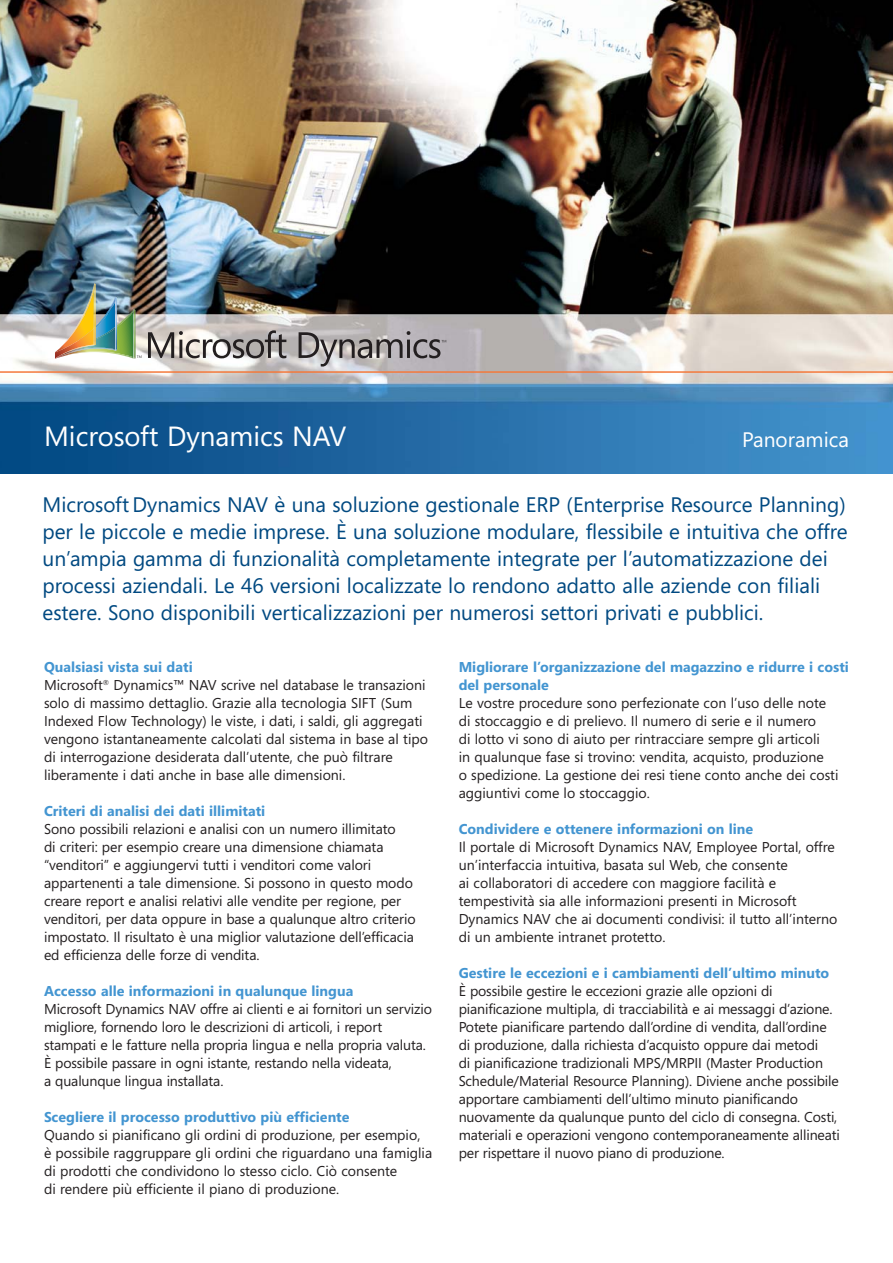
<style>
.page{position:relative;width:893px;height:1263px;background:#fff}
.page>*{position:absolute;margin:0;border:0;box-sizing:border-box;transform-origin:0 0}
.t1{font:27.75px "Segoe";color:#fff}
.t2{font:21px/27px "Segoe";color:#004981}
.t3{font:21px "Segoe";color:#fff}
.t4{font:14.25px/18px "Segoe";letter-spacing:-.005em;color:#231f20}
.t5{font:700 14.25px/18px "Segoe";color:#4395d1}
.s1{font-weight:700;color:#4395d1}
</style>
<div class="page">
<img style="left:0;top:0;width:893px;height:474px">
<svg style="left:148px;top:330px;width:138px;height:28px;background:#a39f9c"></svg>
<svg style="left:299px;top:331px;width:147px;height:36px;background:#a19d9f"></svg>
<img style="left:55px;top:283px;width:86px;height:77px">
<hr style="left:0;top:371px;width:893px;height:2px;background:#f4793b">
<h1 class="t1" style="left:44px;top:426px;width:304px">Microsoft Dynamics NAV</h1>
<h2 class="t3" style="left:742px;top:431px;width:109px">Panoramica</h2>
<p class="t2" style="left:43px;top:493px;width:807px">Microsoft Dynamics NAV è una soluzione gestionale ERP (Enterprise Resource Planning) per le piccole e medie imprese. È una soluzione modulare, flessibile e intuitiva che offre un’ampia gamma di funzionalità completamente integrate per l’automatizzazione dei processi aziendali. Le 46 versioni localizzate lo rendono adatto alle aziende con filiali estere. Sono disponibili verticalizzazioni per numerosi settori privati e pubblici.</p>
<p class="t4" style="left:44px;top:660px;width:385px"><span class="s1">Qualsiasi vista sui dati<br></span>Microsoft<sup>®</sup> Dynamics™ NAV scrive nel database le transazioni solo di massimo dettaglio. Grazie alla tecnologia SIFT (Sum Indexed Flow Technology) le viste, i dati, i saldi, gli aggregati vengono istantaneamente calcolati dal sistema in base al tipo di interrogazione desiderata dall’utente, che può filtrare liberamente i dati anche in base alle dimensioni.</p>
<p class="t5" style="left:44px;top:804px;width:223px">Criteri di analisi dei dati illimitati</p>
<p class="t4" style="left:44px;top:822px;width:373px">Sono possibili relazioni e analisi con un numero illimitato<br>di criteri: per esempio creare una dimensione chiamata “venditori” e aggiungervi tutti i venditori come valori appartenenti a tale dimensione. Si possono in questo modo creare report e analisi relativi alle vendite per regione, per venditori, per data oppure in base a qualunque altro criterio impostato. Il risultato è una miglior valutazione dell’efficacia ed efficienza delle forze di vendita.</p>
<p class="t5" style="left:44px;top:984px;width:311px">Accesso alle informazioni in qualunque lingua</p>
<p class="t4" style="left:44px;top:1002px;width:389px">Microsoft Dynamics NAV offre ai clienti e ai fornitori un servizio migliore, fornendo loro le descrizioni di articoli, i report stampati e le fatture nella propria lingua e nella propria valuta.<br>È possibile passare in ogni istante, restando nella videata,<br>a qualunque lingua installata.</p>
<p class="t5" style="left:44px;top:1110px;width:307px">Scegliere il processo produttivo più efficiente</p>
<p class="t4" style="left:44px;top:1128px;width:390px">Quando si pianificano gli ordini di produzione, per esempio,<br>è possibile raggruppare gli ordini che riguardano una famiglia di prodotti che condividono lo stesso ciclo. Ciò consente<br>di rendere più efficiente il piano di produzione.</p>
<p class="t5" style="left:459px;top:660px;width:392px">Migliorare l’organizzazione del magazzino e ridurre i costi del personale</p>
<p class="t4" style="left:459px;top:696px;width:381px">Le vostre procedure sono perfezionate con l’uso delle note di stoccaggio e di prelievo. Il numero di serie e il numero<br>di lotto vi sono di aiuto per rintracciare sempre gli articoli<br>in qualunque fase si trovino: vendita, acquisto, produzione<br>o spedizione. La gestione dei resi tiene conto anche dei costi aggiuntivi come lo stoccaggio.</p>
<p class="t5" style="left:459px;top:822px;width:296px">Condividere e ottenere informazioni on line</p>
<p class="t4" style="left:459px;top:840px;width:380px">Il portale di Microsoft Dynamics NAV, Employee Portal, offre un’interfaccia intuitiva, basata sul Web, che consente<br>ai collaboratori di accedere con maggiore facilità e tempestività sia alle informazioni presenti in Microsoft Dynamics NAV che ai documenti condivisi: il tutto all’interno di un ambiente intranet protetto.</p>
<p class="t5" style="left:459px;top:966px;width:372px">Gestire le eccezioni e i cambiamenti dell’ultimo minuto</p>
<p class="t4" style="left:459px;top:984px;width:383px">È possibile gestire le eccezioni grazie alle opzioni di pianificazione multipla, di tracciabilità e ai messaggi d’azione.<br>Potete pianificare partendo dall’ordine di vendita, dall’ordine di produzione, dalla richiesta d’acquisto oppure dai metodi<br>di pianificazione tradizionali MPS/MRPII (Master Production Schedule/Material Resource Planning). Diviene anche possibile apportare cambiamenti dell’ultimo minuto pianificando nuovamente da qualunque punto del ciclo di consegna. Costi, materiali e operazioni vengono contemporaneamente allineati per rispettare il nuovo piano di produzione.</p>
</div>
